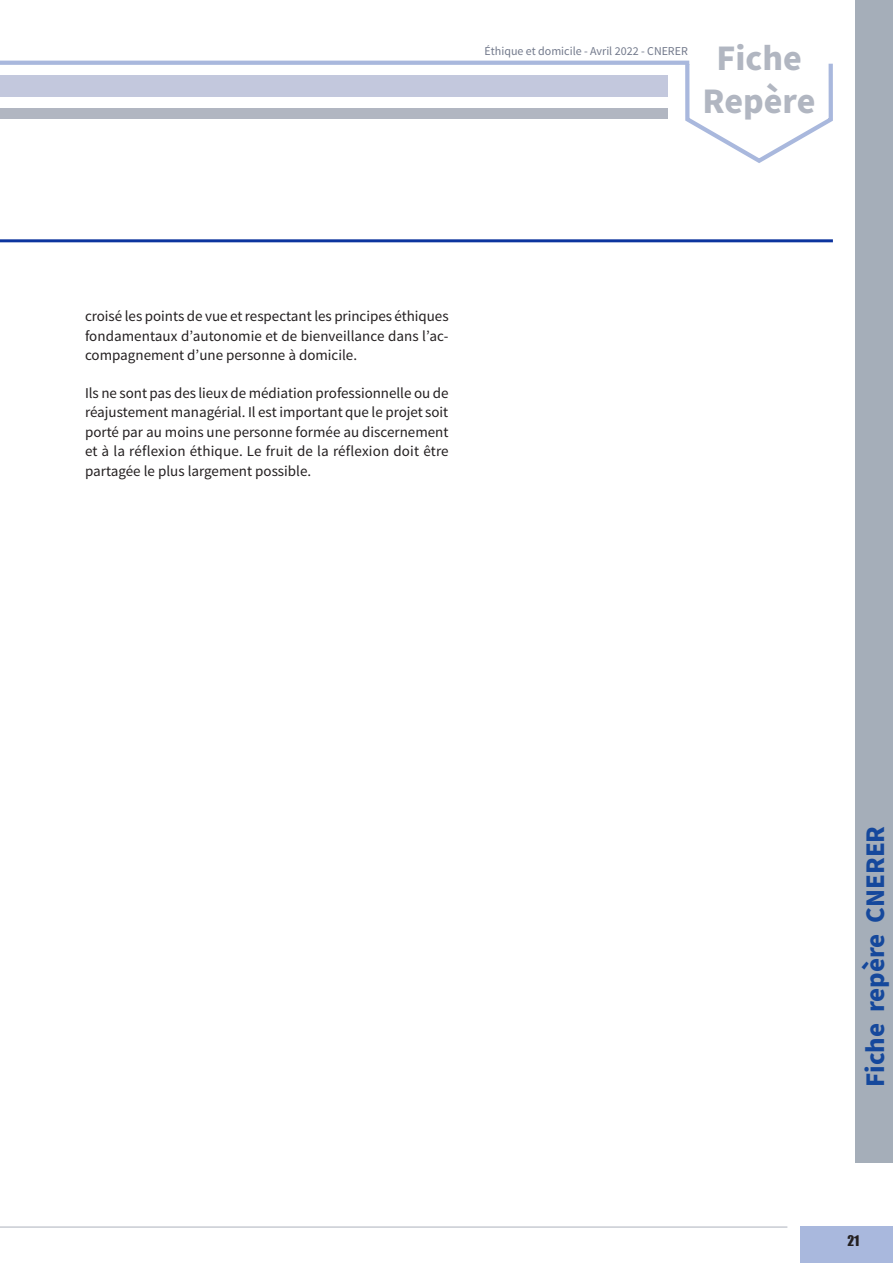
<style>
.page{position:relative;width:893px;height:1263px;background:#fff}
.page>*{position:absolute;margin:0;border:0;box-sizing:border-box;transform-origin:0 0}
.t1{font:700 36px/43.2px "Source Sans Pro";color:#b1b6c1;text-align:center}
.t2{font:700 27px "Source Sans Pro";color:#15489c}
.Body{font:15px/19.5px "Source Sans Pro";color:#231f20;text-align:justify}
.t3{font:13.5px "Impact";color:#231f20}
.t4{font:12px "Source Sans Pro";color:#72798b}
</style>
<div class="page">
<div style="left:0;top:108px;width:668px;height:11px;background:#b1b6c1"></div>
<svg style="left:683px;top:60px;width:150px;height:103px"></svg>
<div style="left:855px;top:0;width:38px;height:1163px;background:#a5aeb9"></div>
<div style="left:800px;top:1227px;width:93px;height:36px;background:#a9b8dd"></div>
<hr style="left:0;top:1226px;width:787px;height:1px;background:#b1b6c1">
<hr style="left:0;top:61px;width:689px;height:4px;background:#a9b8dd">
<div style="left:0;top:75px;width:668px;height:21px;background:#c3c8dd"></div>
<hr style="left:0;top:239px;width:833px;height:3px;background:#0c349e">
<p class="t4" style="left:485px;top:44px;width:205px">Éthique et domicile - Avril 2022 - CNERER</p>
<h1 class="t1" style="left:703px;top:37px;width:114px">Fiche<br>Repère</h1>
<p class="Body" style="left:85px;top:307px;width:365px">croisé les points de vue et respectant les principes éthiques fondamentaux d’autonomie et de bienveillance dans l’ac&shy;compagnement d’une personne à domicile.</p>
<p class="Body" style="left:85px;top:383px;width:365px">Ils ne sont pas des lieux de médiation professionnelle ou de réajustement managérial. Il est important que le projet soit porté par au moins une personne formée au discernement et à la réflexion éthique. Le fruit de la réflexion doit être partagée le plus largement possible.</p>
<h2 class="t2" style="left:857px;top:1087px;width:263px;rotate:-90deg">Fiche repère CNERER</h2>
<p class="t3" style="left:847px;top:1230px;width:13px">21</p>
</div>
